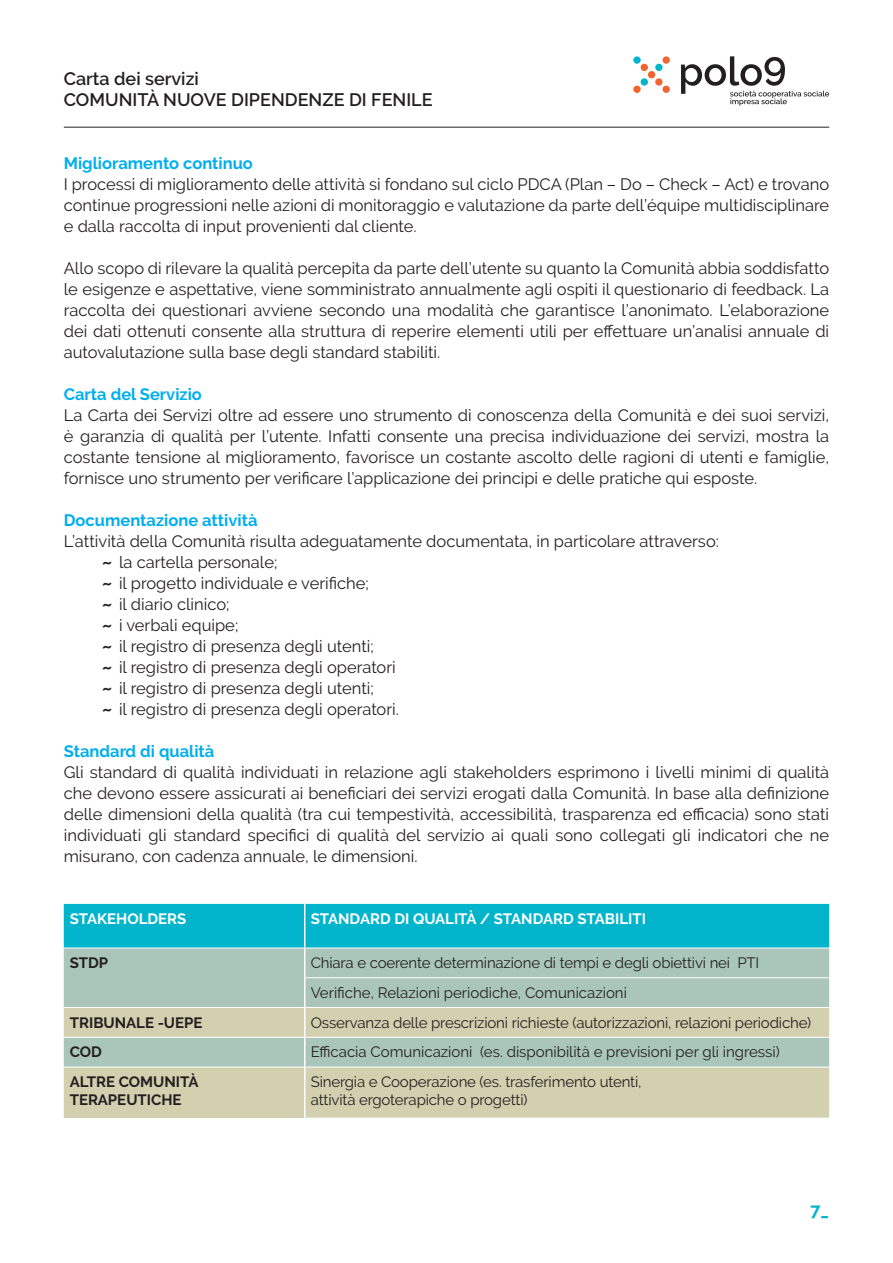
<style>
.page{position:relative;width:893px;height:1263px;background:#fff}
.page>*{position:absolute;margin:0;border:0;box-sizing:border-box;transform-origin:0 0}
.t1{font:600 18px/21px "Raleway";color:#231f20}
.t2{font:700 18px "Raleway";color:#00b5cb}
.t3{font:16.5px/21px "Raleway";color:#231f20;text-align:justify}
.t4{font:700 16.5px "Raleway";color:#00aeef}
.t5{font:15px/29.7px "Raleway";letter-spacing:-.01em;color:#231f20}
.t6{font:700 15px "Raleway";color:#fff}
.t7{font:700 15px/18px "Raleway";color:#231f20}
.s1{font-weight:900}
</style>
<div class="page">
<hr style="left:64px;top:127px;width:765px;height:1px;background:#231f20">
<svg style="left:681px;top:56px;width:148px;height:50px"></svg>
<div style="left:641px;top:64px;width:7px;height:7px;background:#f2642f;border-radius:50%"></div>
<div style="left:662px;top:56px;width:8px;height:8px;background:#f2642f;border-radius:50%"></div>
<div style="left:655px;top:64px;width:7px;height:7px;background:#00b5cb;border-radius:50%"></div>
<div style="left:633px;top:56px;width:8px;height:8px;background:#00b5cb;border-radius:50%"></div>
<div style="left:648px;top:71px;width:7px;height:7px;background:#f2642f;border-radius:50%"></div>
<div style="left:662px;top:86px;width:8px;height:7px;background:#f2642f;border-radius:50%"></div>
<div style="left:641px;top:78px;width:7px;height:8px;background:#00b5cb;border-radius:50%"></div>
<div style="left:633px;top:86px;width:8px;height:7px;background:#f2642f;border-radius:50%"></div>
<div style="left:655px;top:78px;width:7px;height:8px;background:#f2642f;border-radius:50%"></div>
<div style="left:64px;top:904px;width:765px;height:44px;background:#00b5cb"></div>
<div style="left:64px;top:949px;width:765px;height:58px;background:#aac6bb"></div>
<div style="left:64px;top:1008px;width:765px;height:110px;background:#d3d0b0"></div>
<div style="left:64px;top:1038px;width:765px;height:29px;background:#aac6bb"></div>
<hr style="left:304px;top:904px;width:1px;height:44px;background:#fff">
<hr style="left:64px;top:1037px;width:240px;height:1px;background:#fff">
<hr style="left:305px;top:1037px;width:524px;height:1px;background:#fff">
<hr style="left:64px;top:1067px;width:240px;height:1px;background:#fff">
<hr style="left:305px;top:1067px;width:524px;height:1px;background:#fff">
<hr style="left:305px;top:977px;width:524px;height:1px;background:#fff">
<hr style="left:304px;top:948px;width:1px;height:30px;background:#fff">
<svg style="left:304px;top:978px;width:1px;height:29px"></svg>
<hr style="left:304px;top:1007px;width:1px;height:30px;background:#fff">
<hr style="left:304px;top:1037px;width:1px;height:30px;background:#fff">
<hr style="left:304px;top:1067px;width:1px;height:51px;background:#fff">
<p class="t1" style="left:64px;top:68px;width:370px">Carta dei servizi<br>COMUNITÀ NUOVE DIPENDENZE DI FENILE</p>
<p class="t4" style="left:64px;top:154px;width:191px">Miglioramento continuo</p>
<p class="t3" style="left:64px;top:173px;width:767px">I processi di miglioramento delle attività si fondano sul ciclo PDCA (Plan – Do – Check – Act) e trovano continue progressioni nelle azioni di monitoraggio e valutazione da parte dell’équipe multidisciplinare e dalla raccolta di input provenienti dal cliente.</p>
<p class="t3" style="left:64px;top:257px;width:767px">Allo scopo di rilevare la qualità percepita da parte dell’utente su quanto la Comunità abbia soddisfatto le esigenze e aspettative, viene somministrato annualmente agli ospiti il questionario di feedback. La raccolta dei questionari avviene secondo una modalità che garantisce l’anonimato. L’elaborazione dei dati ottenuti consente alla struttura di reperire elementi utili per effettuare un’analisi annuale di autovalutazione sulla base degli standard stabiliti.</p>
<p class="t4" style="left:64px;top:385px;width:140px">Carta del Servizio</p>
<p class="t3" style="left:64px;top:404px;width:767px">La Carta dei Servizi oltre ad essere uno strumento di conoscenza della Comunità e dei suoi servizi, è garanzia di qualità per l’utente. Infatti consente una precisa individuazione dei servizi, mostra la costante tensione al miglioramento, favorisce un costante ascolto delle ragioni di utenti e famiglie, fornisce uno strumento per verificare l’applicazione dei principi e delle pratiche qui esposte.</p>
<p class="t4" style="left:64px;top:511px;width:195px">Documentazione attività</p>
<p class="t3" style="left:102px;top:530px;width:618px;text-align:left;text-indent:-38px">L’attività della Comunità risulta adeguatamente documentata, in particolare attraverso: <span class="s1">~</span> la cartella personale;<br><span class="s1">~</span> il progetto individuale e verifiche;<br><span class="s1">~</span> il diario clinico;<br><span class="s1">~</span> i verbali equipe;<br><span class="s1">~</span> il registro di presenza degli utenti;<br><span class="s1">~</span> il registro di presenza degli operatori<br><span class="s1">~</span> il registro di presenza degli utenti;<br><span class="s1">~</span> il registro di presenza degli operatori.</p>
<p class="t4" style="left:64px;top:742px;width:152px">Standard di qualità</p>
<p class="t3" style="left:64px;top:762px;width:767px">Gli standard di qualità individuati in relazione agli stakeholders esprimono i livelli minimi di qualità che devono essere assicurati ai beneficiari dei servizi erogati dalla Comunità. In base alla definizione delle dimensioni della qualità (tra cui tempestività, accessibilità, trasparenza ed efficacia) sono stati individuati gli standard specifici di qualità del servizio ai quali sono collegati gli indicatori che ne misurano, con cadenza annuale, le dimensioni.</p>
<p class="t6" style="left:70px;top:910px;width:118px">STAKEHOLDERS</p>
<p class="t6" style="left:311px;top:910px;width:337px">STANDARD DI QUALITÀ / STANDARD STABILITI</p>
<p class="t7" style="left:70px;top:954px;width:40px">STDP</p>
<p class="t5" style="left:311px;top:948px;width:450px">Chiara e coerente determinazione di tempi e degli obiettivi nei PTI<br>Verifiche, Relazioni periodiche, Comunicazioni</p>
<p class="t7" style="left:70px;top:1013px;width:134px">TRIBUNALE -UEPE</p>
<p class="t5" style="left:311px;top:1007px;width:502px">Osservanza delle prescrizioni richieste (autorizzazioni, relazioni periodiche)</p>
<p class="t7" style="left:70px;top:1043px;width:34px">COD</p>
<p class="t5" style="left:311px;top:1037px;width:470px">Efficacia Comunicazioni (es. disponibilità e previsioni per gli ingressi)</p>
<p class="t7" style="left:70px;top:1073px;width:130px">ALTRE COMUNITÀ<br>TERAPEUTICHE</p>
<p class="t5" style="left:311px;top:1073px;width:332px;line-height:18px">Sinergia e Cooperazione (es. trasferimento utenti, attività ergoterapiche o progetti)</p>
<p class="t2" style="left:810px;top:1199px;width:20px">7_</p>
</div>
